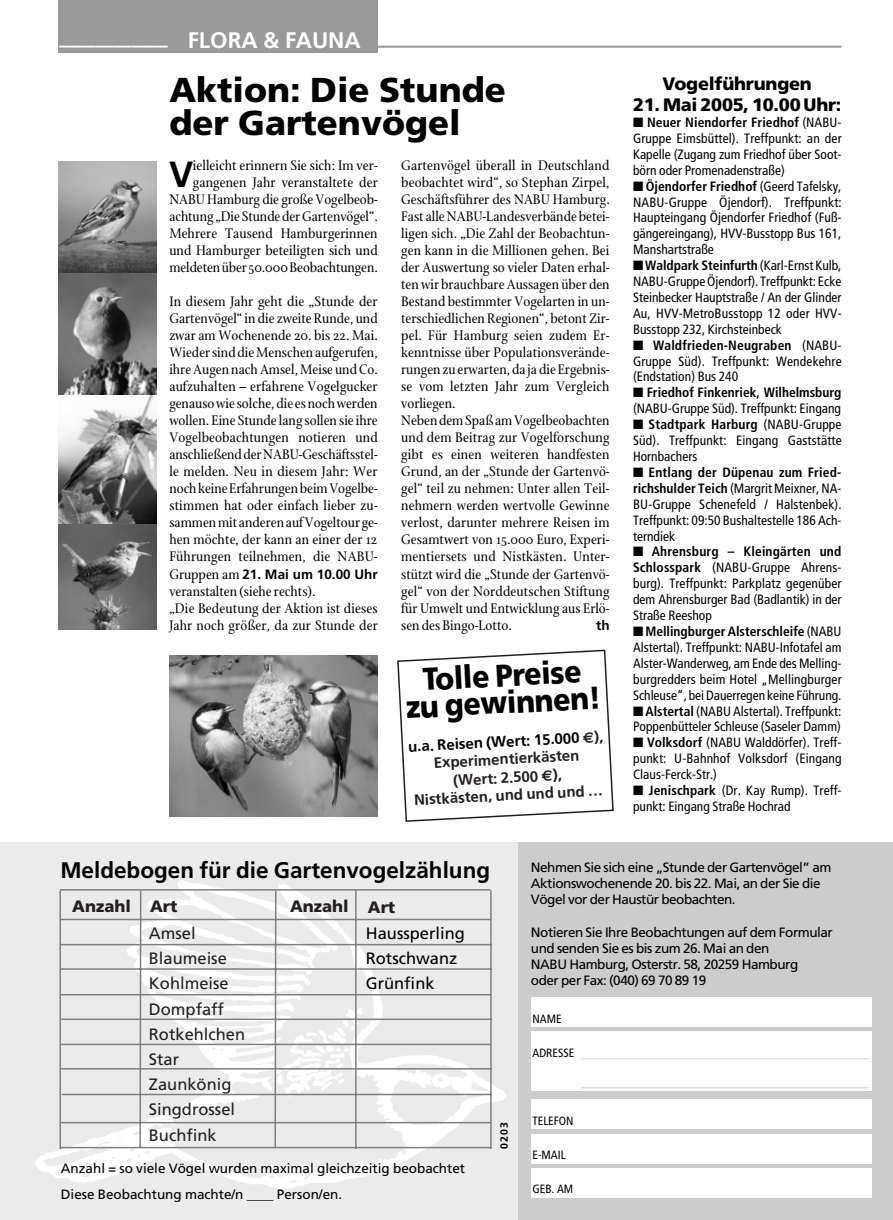
<style>
.page{position:relative;width:893px;height:1220px;background:#fff}
.page>*{position:absolute;margin:0;border:0;box-sizing:border-box;transform-origin:0 0}
.t1{font:700 36.3px "Frutiger";color:#000}
.t2{font:900 34.5px/33px "Frutiger";color:#000}
.t3{font:900 31.5px/27px "Frutiger";color:#000;text-align:center;scale:.9 1}
.t4{font:700 22.5px "Frutiger";color:#000}
.t5{font:700 22.5px "Frutiger";color:#fff}
.t6{font:900 18px/28.5px "Frutiger";color:#ccc;text-align:right}
.t7{font:900 18px "Frutiger";letter-spacing:-.01em;color:#000}
.t8{font:16.5px/25.2px "Frutiger";color:#231f1f}
.t9{font:16.5px/25.2px "Frutiger";color:#000}
.t10{font:900 16.5px "Frutiger";color:#231f1f}
.t11{font:15px/17px "Stone Print";letter-spacing:.005em;color:#000}
.t12{font:700 15px/18px "Frutiger";color:#231f1f;text-align:center}
.t13{font:condensed 13.5px/15.9px "Frutiger";color:#000;text-align:justify}
.t14{font:13.5px/16.2px "Frutiger";letter-spacing:-.035em;color:#000}
.t15{font:13.5px/25.7px "Frutiger";color:#000}
.t16{font:700 13.5px "Frutiger";color:#000}
.t17{font:condensed 12px "Frutiger";color:#000}
.t18{font:700 10.5px "Frutiger";color:#000}
.s1{font-family:"Stone Print";font-weight:400;font-size:15px}
.s2{color:#000}
.s3{font-family:"Euro Sans"}
.s4{font-weight:700}
.s5{font-weight:400;font-stretch:condensed;font-size:12px;color:#000}
</style>
<div class="page">
<div style="left:0;top:842px;width:841px;height:378px;background:#ebebeb"></div>
<img style="left:35px;top:880px;width:471px;height:309px">
<div style="left:518px;top:842px;width:374px;height:378px;background:#ccc"></div>
<hr style="left:378px;top:46px;width:463px;height:2px;background:#999">
<div style="left:59px;top:0;width:319px;height:53px;background:#999"></div>
<svg style="left:397px;top:649px;width:217px;height:173px"></svg>
<svg style="left:59px;top:888px;width:435px;height:262px"></svg>
<hr style="left:60px;top:889px;width:430px;height:1px;background:#808080">
<img style="left:169px;top:655px;width:209px;height:161px">
<img style="left:59px;top:272px;width:97px;height:357px">
<svg style="left:59px;top:162px;width:97px;height:110px;background:#8d8d8d"></svg>
<svg style="left:59px;top:395px;width:97px;height:128px"></svg>
<div style="left:531px;top:997px;width:340px;height:30px;background:#fff"></div>
<div style="left:531px;top:1031px;width:340px;height:60px;background:#fff"></div>
<div style="left:531px;top:1099px;width:340px;height:30px;background:#fff"></div>
<div style="left:531px;top:1133px;width:340px;height:30px;background:#fff"></div>
<div style="left:531px;top:1167px;width:340px;height:30px;background:#fff"></div>
<h3 class="t5" style="left:60px;top:31px;width:303px"><sup>______</sup> FLORA &amp; FAUNA</h3>
<h2 class="t2" style="left:169px;top:77px;width:338px">Aktion: Die Stunde der Gartenvögel</h2>
<p class="t11" style="left:169px;top:156px;width:210px;text-align:right">ielleicht erinnern Sie sich: Im ver&shy;gangenen Jahr veranstaltete der NABU Hamburg die große Vogelbeob&shy;achtung „Die Stunde der Gartenvögel“.<br>Mehrere Tausend Hamburgerinnen und Hamburger beteiligten sich und meldeten über 50.000 Beobachtungen.</p>
<p class="t11" style="left:169px;top:292px;width:210px;text-align:justify">In diesem Jahr geht die „Stunde der Gartenvögel“ in die zweite Runde, und zwar am Wochenende 20. bis 22. Mai.<br>Wieder sind die Menschen aufgerufen, ihre Augen nach Amsel, Meise und Co. aufzuhalten – erfahrene Vogelgucker genauso wie solche, die es noch werden wollen. Eine Stunde lang sollen sie ihre Vogelbeobachtungen notieren und anschließend der NABU-Geschäftsstel&shy;le melden. Neu in diesem Jahr: Wer noch keine Erfahrungen beim Vogelbe&shy;stimmen hat oder einfach lieber zu&shy;sammen mit anderen auf Vogeltour ge&shy;hen möchte, der kann an einer der 12<br>Führungen teilnehmen, die NABU-</p>
<p class="t16" style="left:169px;top:568px;width:210px"><span class="s1">Gruppen am</span> 21. Mai um 10.00 Uhr</p>
<p class="t11" style="left:169px;top:582px;width:210px">veranstalten (siehe rechts).<br>„Die Bedeutung der Aktion ist dieses<br>Jahr noch größer, da zur Stunde der</p>
<h1 class="t1" style="left:169px;top:160px;width:26px">V</h1>
<p class="t11" style="left:401px;top:156px;width:210px">Gartenvögel überall in Deutschland beobachtet wird“, so Stephan Zirpel, Geschäftsführer des NABU Hamburg.<br>Fast alle NABU-Landesverbände betei&shy;ligen sich. „Die Zahl der Beobachtun&shy;gen kann in die Millionen gehen. Bei der Auswertung so vieler Daten erhal&shy;ten wir brauchbare Aussagen über den Bestand bestimmter Vogelarten in un&shy;terschiedlichen Regionen“, betont Zir&shy;pel. Für Hamburg seien zudem Er&shy;kenntnisse über Populationsverände&shy;rungen zu erwarten, da ja die Ergebnis&shy;se vom letzten Jahr zum Vergleich vorliegen.<br>Neben dem Spaß am Vogelbeobachten und dem Beitrag zur Vogelforschung gibt es einen weiteren handfesten Grund, an der „Stunde der Gartenvö&shy;gel“ teil zu nehmen: Unter allen Teil&shy;nehmern werden wertvolle Gewinne verlost, darunter mehrere Reisen im Gesamtwert von 15.000 Euro, Experi&shy;mentiersets und Nistkästen. Unter&shy;stützt wird die „Stunde der Gartenvö&shy;gel“ von der Norddeutschen Stiftung für Umwelt und Entwicklung aus Erlö&shy;sen des Bingo-Lotto.</p>
<p class="t16" style="left:596px;top:619px;width:15px">th</p>
<h3 class="t3" style="left:404px;top:669px;width:219px;rotate:-3deg">Tolle Preise zu gewinnen!</h3>
<p class="t12" style="left:407px;top:738px;width:197px;rotate:-3deg"><span class="s2">u.a. Reisen (Wert: 15.000</span> <span class="s3">€</span>),<br>Experimentierkästen<br>(Wert: 2.500 <span class="s3">€</span>),</p>
<p class="t12" style="left:413px;top:792px;width:191px;rotate:-3deg">Nistkästen, und und und …</p>
<p class="t7" style="left:662px;top:77px;width:151px">Vogelführungen</p>
<p class="t7" style="left:633px;top:98px;width:210px">21. Mai 2005, 10.00 Uhr:</p>
<p class="t13" style="left:633px;top:115px;width:210px">■ <span class="s4">Neuer Niendorfer Friedhof</span> (NABU-Gruppe Eimsbüttel). Treffpunkt: an der Kapelle (Zugang zum Friedhof über Soot&shy;börn oder Promenadenstraße)</p>
<p class="t13" style="left:633px;top:179px;width:210px">■ <span class="s4">Öjendorfer Friedhof</span> (Geerd Tafelsky, NABU-Gruppe Öjendorf). Treffpunkt:<br>Haupteingang Öjendorfer Friedhof (Fuß&shy;gängereingang), HVV-Busstopp Bus 161, Manshartstraße</p>
<p class="t13" style="left:633px;top:258px;width:210px">■ <span class="s4">Waldpark Steinfurth</span> (Karl-Ernst Kulb, NABU-Gruppe Öjendorf). Treffpunkt: Ecke Steinbecker Hauptstraße / An der Glinder Au, HVV-MetroBusstopp 12 oder HVV-Busstopp 232, Kirchsteinbeck</p>
<p class="t13" style="left:633px;top:338px;width:210px">■ <span class="s4">Waldfrieden-Neugraben</span> (NABU-Gruppe Süd). Treffpunkt: Wendekehre (Endstation) Bus 240</p>
<p class="t13" style="left:633px;top:386px;width:210px">■ <span class="s4">Friedhof Finkenriek, Wilhelmsburg </span>(NABU-Gruppe Süd). Treffpunkt: Eingang</p>
<p class="t13" style="left:633px;top:417px;width:210px">■ <span class="s4">Stadtpark Harburg</span> (NABU-Gruppe Süd). Treffpunkt: Eingang Gaststätte Hornbachers</p>
<p class="t13" style="left:633px;top:465px;width:210px">■ <span class="s4">Entlang der Düpenau zum Fried&shy;richshulder Teich</span> (Margrit Meixner, NA-BU-Gruppe Schenefeld / Halstenbek).<br>Treffpunkt: 09:50 Bushaltestelle 186 Ach&shy;terndiek</p>
<p class="t13" style="left:633px;top:545px;width:210px">■ <span class="s4">Ahrensburg – Kleingärten und Schlosspark</span> (NABU-Gruppe Ahrens&shy;burg). Treffpunkt: Parkplatz gegenüber dem Ahrensburger Bad (Badlantik) in der Straße Reeshop</p>
<p class="t13" style="left:633px;top:624px;width:210px">■ <span class="s4">Mellingburger Alsterschleife</span> (NABU Alstertal). Treffpunkt: NABU-Infotafel am Alster-Wanderweg, am Ende des Melling&shy;burgredders beim Hotel „Mellingburger Schleuse“, bei Dauerregen keine Führung.</p>
<p class="t13" style="left:633px;top:704px;width:210px">■ <span class="s4">Alstertal</span> (NABU Alstertal). Treffpunkt:<br>Poppenbütteler Schleuse (Saseler Damm)</p>
<p class="t13" style="left:633px;top:735px;width:210px">■ <span class="s4">Volksdorf</span> (NABU Walddörfer). Treff&shy;punkt: U-Bahnhof Volksdorf (Eingang Claus-Ferck-Str.)</p>
<p class="t13" style="left:633px;top:783px;width:210px">■ <span class="s4">Jenischpark</span> (Dr. Kay Rump). Treff&shy;punkt: Eingang Straße Hochrad</p>
<h3 class="t4" style="left:60px;top:860px;width:431px">Meldebogen für die Gartenvogelzählung</h3>
<p class="t10" style="left:72px;top:899px;width:107px">Anzahl Art</p>
<p class="t10" style="left:290px;top:899px;width:107px">Anzahl Art</p>
<p class="t8" style="left:149px;top:921px;width:98px">Amsel<br>Blaumeise<br>Kohlmeise<br>Dompfaff<br>Rotkehlchen<br>Star<br>Zaunkönig<br>Singdrossel<br>Buchfink</p>
<p class="t9" style="left:366px;top:921px;width:100px">Haussperling<br>Rotschwanz<br>Grünfink</p>
<p class="t15" style="left:61px;top:1156px;width:406px">Anzahl = so viele Vögel wurden maximal gleichzeitig beobachtet<br>Diese Beobachtung machte/n ____ Person/en.</p>
<p class="t18" style="left:500px;top:1148px;width:28px;rotate:-90deg">0203</p>
<p class="t14" style="left:531px;top:860px;width:302px">Nehmen Sie sich eine „Stunde der Gartenvögel” am<br>Aktionswochenende 20. bis 22. Mai, an der Sie die<br>Vögel vor der Haustür beobachten.</p>
<p class="t14" style="left:531px;top:925px;width:303px">Notieren Sie Ihre Beobachtungen auf dem Formular und senden Sie es bis zum 26. Mai an den<br>NABU Hamburg, Osterstr. 58, 20259 Hamburg<br>oder per Fax: (040) 69 70 89 19</p>
<p class="t17" style="left:532px;top:1014px;width:31px">NAME</p>
<p class="t6" style="left:532px;top:1037px;width:338px"><span class="s5">ADRESSE</span> __________________________________ __________________________________</p>
<p class="t17" style="left:532px;top:1116px;width:43px">TELEFON</p>
<p class="t17" style="left:532px;top:1150px;width:35px">E-MAIL</p>
<p class="t17" style="left:532px;top:1184px;width:42px">GEB. AM</p>
</div>
